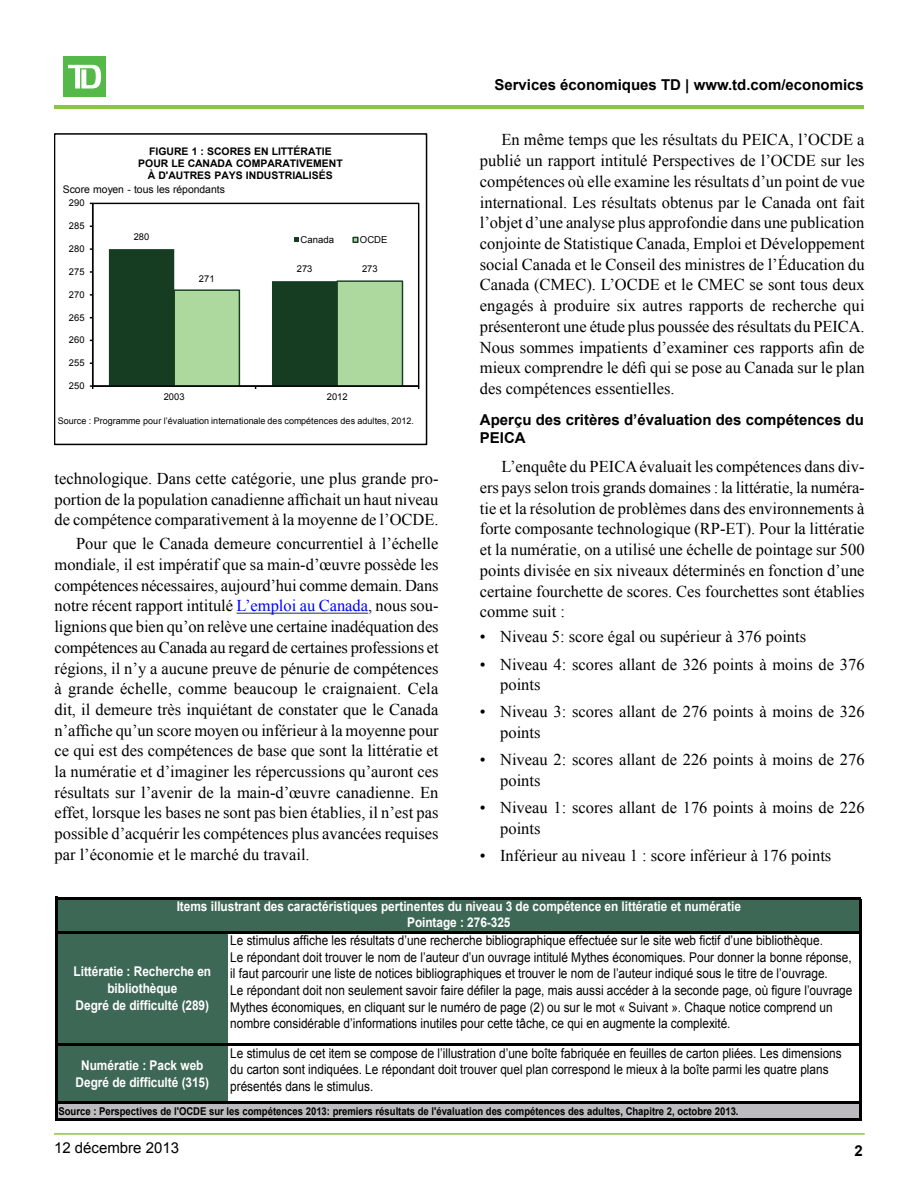
<style>
.page{position:relative;width:918px;height:1188px;background:#fff}
.page>*{position:absolute;margin:0;border:0;box-sizing:border-box;transform-origin:0 0}
.t1{font:16.5px/20.7px "Times New Roman";color:#000;text-align:justify}
.t2{font:700 15px/18.1px "Arial";color:#000}
.t3{font:15px "Arial";color:#000}
.t4{font:13.35px/16.6px "Arial";letter-spacing:-.005em;color:#000;scale:.88 1}
.t5{font:13.35px/16.6px "Arial";letter-spacing:-.005em;color:#000;scale:.88 1}
.t6{font:700 13.35px/17.1px "Arial";letter-spacing:-.005em;color:#fff;text-align:center;scale:.88 1}
.t7{font:700 10.8px "Arial";color:#000;scale:.88 1}
.t8{font:700 10.5px/12px "Arial";color:#000;text-align:center}
.t9{font:10.5px "Arial";letter-spacing:-.005em;color:#000}
.t10{font:9.6px "Arial";letter-spacing:.01em;color:#000}
.t11{font:9.3px "Arial";color:#000}
.t12{font:9px "Arial";letter-spacing:.005em;color:#000}
.s1{font-style:inherit}
.s2{color:#00f}
</style>
<div class="page">
<div style="left:64px;top:57px;width:42px;height:40px;background:#54b948"></div>
<svg style="left:68px;top:65px;width:33px;height:24px"></svg>
<hr style="left:54px;top:1133px;width:811px;height:2px;background:#8cc63f">
<hr style="left:54px;top:108px;width:810px;height:1px;background:#8cc63f">
<hr style="left:54px;top:105px;width:810px;height:3px;background:#8cc63f">
<hr style="left:237px;top:613px;width:131px;height:1px;background:#163d22">
<div style="left:337px;top:281px;width:65px;height:105px;background:#aed99e"></div>
<div style="left:336px;top:280px;width:67px;height:107px;border:1px solid #163d22"></div>
<hr style="left:92px;top:203px;width:1px;height:183px;background:#000">
<hr style="left:93px;top:385px;width:326px;height:2px;background:#000">
<svg style="left:109px;top:249px;width:228px;height:140px"></svg>
<div style="left:274px;top:224px;width:129px;height:32px;background:#fff"></div>
<svg style="left:294px;top:237px;width:5px;height:5px"></svg>
<div style="left:352px;top:237px;width:7px;height:6px;border:1px solid #163d22"></div>
<div style="left:55px;top:134px;width:372px;height:311px;border:2px solid #000"></div>
<div style="left:56px;top:898px;width:804px;height:34px;background:#3e6856"></div>
<div style="left:56px;top:932px;width:172px;height:170px;background:#3e6856"></div>
<div style="left:56px;top:1102px;width:804px;height:18px;background:#bcbbbf"></div>
<hr style="left:55px;top:897px;width:3px;height:224px;background:#000">
<hr style="left:859px;top:899px;width:2px;height:222px;background:#000">
<hr style="left:58px;top:897px;width:803px;height:2px;background:#000">
<hr style="left:58px;top:931px;width:803px;height:3px;background:#000">
<hr style="left:58px;top:1044px;width:803px;height:2px;background:#000">
<hr style="left:58px;top:1101px;width:803px;height:3px;background:#000">
<hr style="left:58px;top:1118px;width:803px;height:3px;background:#000">
<p class="t8" style="left:138px;top:146px;width:206px">FIGURE 1 : SCORES EN LITTÉRATIE<br>POUR LE CANADA COMPARATIVEMENT<br>À D'AUTRES PAYS INDUSTRIALISÉS</p>
<p class="t9" style="left:63px;top:183px;width:164px">Score moyen - tous les répondants</p>
<p class="t11" style="left:69px;top:197px;width:17px">290</p>
<p class="t11" style="left:69px;top:220px;width:17px">285</p>
<p class="t11" style="left:69px;top:243px;width:17px">280</p>
<p class="t11" style="left:69px;top:266px;width:17px">275</p>
<p class="t11" style="left:69px;top:288px;width:17px">270</p>
<p class="t11" style="left:69px;top:311px;width:17px">265</p>
<p class="t11" style="left:69px;top:334px;width:17px">260</p>
<p class="t11" style="left:69px;top:357px;width:17px">255</p>
<p class="t11" style="left:69px;top:380px;width:17px">250</p>
<p class="t11" style="left:134px;top:231px;width:17px">280</p>
<p class="t11" style="left:199px;top:272px;width:17px">271</p>
<p class="t10" style="left:301px;top:233px;width:35px">Canada</p>
<p class="t10" style="left:360px;top:233px;width:29px">OCDE</p>
<p class="t11" style="left:297px;top:263px;width:17px">273</p>
<p class="t11" style="left:362px;top:263px;width:17px">273</p>
<p class="t11" style="left:164px;top:391px;width:22px">2003</p>
<p class="t11" style="left:327px;top:391px;width:22px">2012</p>
<p class="t12" style="left:58px;top:415px;width:358px"><span class="s1">Source</span> : Programme pour l’évaluation internationale des compétences des adultes, 2012.</p>
<p class="t1" style="left:55px;top:468px;width:386px">technologique. Dans cette catégorie, une plus grande pro&shy;portion de la population canadienne affichait un haut niveau de compétence comparativement à la moyenne de l’OCDE.</p>
<p class="t1" style="left:55px;top:533px;width:386px;text-indent:22px">Pour que le Canada demeure concurrentiel à l’échelle mondiale, il est impératif que sa main-d’œuvre possède les compétences nécessaires, aujourd’hui comme demain. Dans notre récent rapport intitulé <span class="s2">L’emploi au Canada</span>, nous sou&shy;lignions que bien qu’on relève une certaine inadéquation des compétences au Canada au regard de certaines professions et régions, il n’y a aucune preuve de pénurie de compétences à grande échelle, comme beaucoup le craignaient. Cela dit, il demeure très inquiétant de constater que le Canada n’affiche qu’un score moyen ou inférieur à la moyenne pour ce qui est des compétences de base que sont la littératie et la numératie et d’imaginer les répercussions qu’auront ces résultats sur l’avenir de la main-d’œuvre canadienne. En effet, lorsque les bases ne sont pas bien établies, il n’est pas possible d’acquérir les compétences plus avancées requises par l’économie et le marché du travail.</p>
<p class="t2" style="left:494px;top:76px;width:371px">Services économiques TD | www.td.com/economics</p>
<p class="t1" style="left:480px;top:129px;width:386px;text-indent:22px">En même temps que les résultats du PEICA, l’OCDE a publié un rapport intitulé Perspectives de l’OCDE sur les compétences où elle examine les résultats d’un point de vue international. Les résultats obtenus par le Canada ont fait l’objet d’une analyse plus approfondie dans une publication conjointe de Statistique Canada, Emploi et Développement social Canada et le Conseil des ministres de l’Éducation du Canada (CMEC). L’OCDE et le CMEC se sont tous deux engagés à produire six autres rapports de recherche qui présenteront une étude plus poussée des résultats du PEICA.<br>Nous sommes impatients d’examiner ces rapports afin de mieux comprendre le défi qui se pose au Canada sur le plan des compétences essentielles.</p>
<p class="t2" style="left:480px;top:411px;width:386px">Aperçu des critères d’évaluation des compétences du<br>PEICA</p>
<p class="t1" style="left:480px;top:456px;width:386px;text-indent:22px">L’enquête du PEICA évaluait les compétences dans div&shy;ers pays selon trois grands domaines : la littératie, la numéra&shy;tie et la résolution de problèmes dans des environnements à forte composante technologique (RP-ET). Pour la littératie et la numératie, on a utilisé une échelle de pointage sur 500 points divisée en six niveaux déterminés en fonction d’une certaine fourchette de scores. Ces fourchettes sont établies comme suit :</p>
<p class="t1" style="left:480px;top:626px;width:328px">• Niveau 5: score égal ou supérieur à 376 points</p>
<p class="t1" style="left:500px;top:653px;width:366px;text-indent:-20px">• Niveau 4: scores allant de 326 points à moins de 376 points</p>
<p class="t1" style="left:500px;top:701px;width:366px;text-indent:-20px">• Niveau 3: scores allant de 276 points à moins de 326 points</p>
<p class="t1" style="left:500px;top:749px;width:366px;text-indent:-20px">• Niveau 2: scores allant de 226 points à moins de 276 points</p>
<p class="t1" style="left:500px;top:797px;width:366px;text-indent:-20px">• Niveau 1: scores allant de 176 points à moins de 226 points</p>
<p class="t1" style="left:480px;top:845px;width:353px">• Inférieur au niveau 1 : score inférieur à 176 points</p>
<p class="t6" style="left:177px;top:899px;width:643px;line-height:16px">Items illustrant des caractéristiques pertinentes du niveau 3 de compétence en littératie et numératie<br>Pointage : 276-325</p>
<p class="t6" style="left:74px;top:963px;width:158px">Littératie : Recherche en bibliothèque<br>Degré de difficulté (289)</p>
<p class="t4" style="left:230px;top:932px;width:708px">Le stimulus affiche les résultats d’une recherche bibliographique effectuée sur le site web fictif d’une bibliothèque.<br>Le répondant doit trouver le nom de l’auteur d’un ouvrage intitulé Mythes économiques. Pour donner la bonne réponse, il faut parcourir une liste de notices bibliographiques et trouver le nom de l’auteur indiqué sous le titre de l’ouvrage.<br>Le répondant doit non seulement savoir faire défiler la page, mais aussi accéder à la seconde page, où figure l’ouvrage</p>
<p class="t5" style="left:230px;top:999px;width:686px">Mythes économiques, en cliquant sur le numéro de page (2) ou sur le mot « Suivant ». Chaque notice comprend un</p>
<p class="t4" style="left:230px;top:1015px;width:570px">nombre considérable d’informations inutiles pour cette tâche, ce qui en augmente la complexité.</p>
<p class="t4" style="left:230px;top:1045px;width:696px">Le stimulus de cet item se compose de l’illustration d’une boîte fabriquée en feuilles de carton pliées. Les dimensions</p>
<p class="t5" style="left:230px;top:1062px;width:681px">du carton sont indiquées. Le répondant doit trouver quel plan correspond le mieux à la boîte parmi les quatre plans présentés dans le stimulus.</p>
<p class="t7" style="left:58px;top:1104px;width:774px">Source : Perspectives de l'OCDE sur les compétences 2013: premiers résultats de l'évaluation des compétences des adultes, Chapitre 2, octobre 2013.</p>
<p class="t6" style="left:76px;top:1057px;width:153px">Numératie : Pack web<br>Degré de difficulté (315)</p>
<p class="t3" style="left:54px;top:1138px;width:127px">12 décembre 2013</p>
<p class="t2" style="left:855px;top:1142px;width:10px">2</p>
</div>
